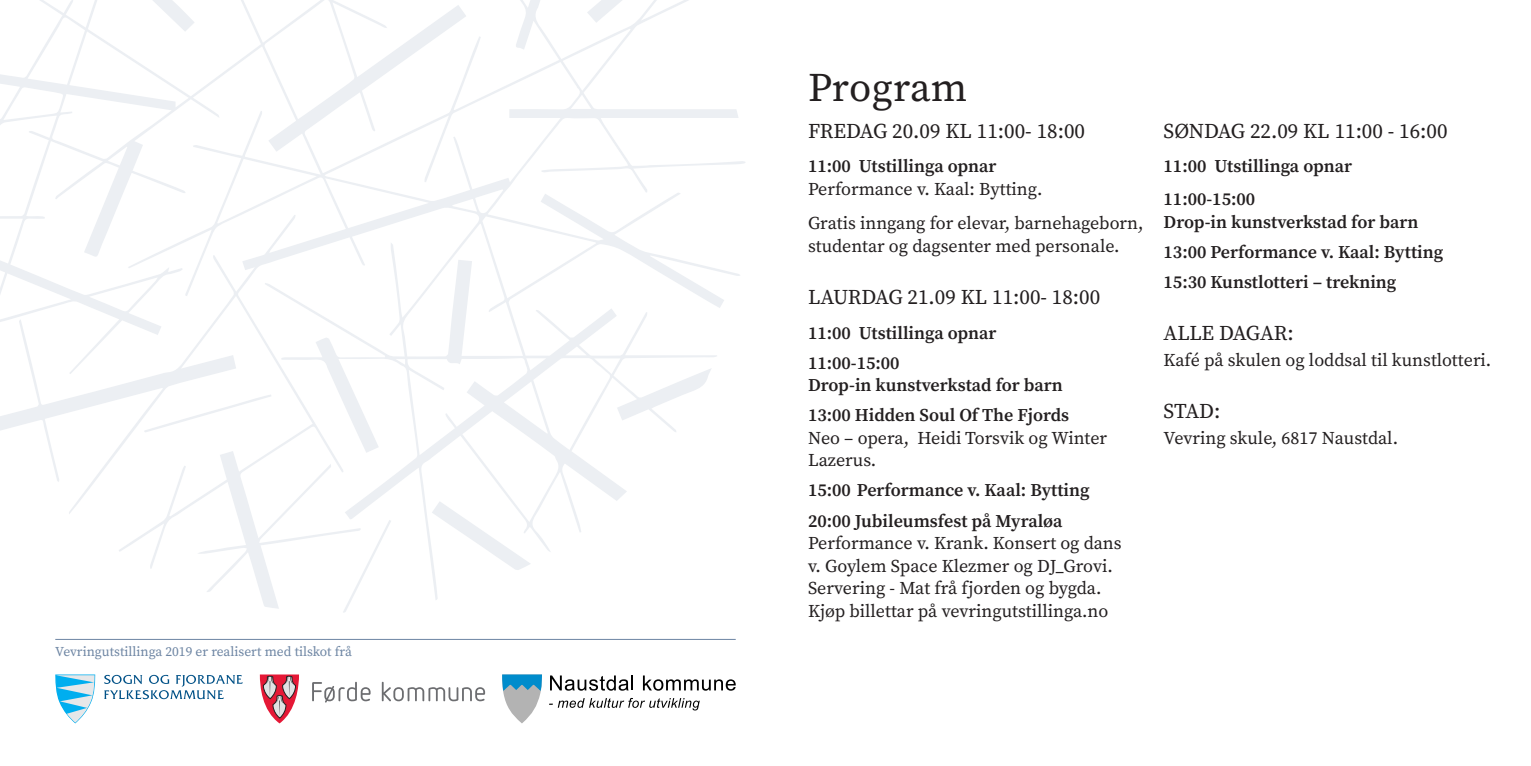
<style>
.page{position:relative;width:1531px;height:766px;background:#fff}
.page>*{position:absolute;margin:0;border:0;box-sizing:border-box;transform-origin:0 0}
.Headline_-_27pt{font:40.5px "Source Serif Pro";letter-spacing:.005em;color:#231f20}
.Headline_-_27pt-2{font:21px "Source Serif Pro";color:#231f20}
.Headline_-_27pt-3{font:21px "Source Serif Pro";letter-spacing:-.02em;color:#231f20}
.Section_Body_Text{font:18px/22.5px "Source Serif Pro";color:#231f20}
.Section_Body_Text-2{font:600 18px "Source Serif Pro";color:#231f20}
.Bildetekst{font:13.5px "Source Serif Pro";color:#6d85a3}
.s1{font-weight:600}
</style>
<div class="page">
<hr style="left:55px;top:639px;width:681px;height:1px;background:#6d85a3">
<svg style="left:55px;top:674px;width:40px;height:49px"></svg>
<svg style="left:104px;top:674px;width:139px;height:25px"></svg>
<svg style="left:312px;top:681px;width:59px;height:21px"></svg>
<svg style="left:382px;top:681px;width:103px;height:20px"></svg>
<svg style="left:260px;top:674px;width:39px;height:49px"></svg>
<svg style="left:550px;top:675px;width:83px;height:15px"></svg>
<svg style="left:643px;top:675px;width:93px;height:15px"></svg>
<svg style="left:502px;top:674px;width:40px;height:50px"></svg>
<svg style="left:549px;top:697px;width:151px;height:13px"></svg>
<svg style="left:0;top:0;width:745px;height:608px"></svg>
<svg style="left:432px;top:501px;width:99px;height:69px"></svg>
<svg style="left:587px;top:0;width:82px;height:23px"></svg>
<svg style="left:144px;top:394px;width:127px;height:38px"></svg>
<svg style="left:343px;top:519px;width:48px;height:93px"></svg>
<p class="Bildetekst" style="left:55px;top:642px;width:298px">Vevringutstillinga 2019 er realisert med tilskot frå</p>
<p class="Headline_-_27pt" style="left:808px;top:60px;width:161px">Program</p>
<p class="Headline_-_27pt-2" style="left:808px;top:117px;width:278px">FREDAG 20.09 KL 11:00- 18:00</p>
<p class="Section_Body_Text" style="left:808px;top:155px;width:236px"><span class="s1">11:00 Utstillinga opnar<br></span>Performance v. Kaal: Bytting.</p>
<p class="Section_Body_Text" style="left:808px;top:212px;width:337px">Gratis inngang for elevar, barnehageborn, studentar og dagsenter med personale.</p>
<p class="Headline_-_27pt-2" style="left:808px;top:283px;width:294px">LAURDAG 21.09 KL 11:00- 18:00</p>
<p class="Section_Body_Text-2" style="left:808px;top:320px;width:190px">11:00 Utstillinga opnar</p>
<p class="Section_Body_Text-2" style="left:808px;top:350px;width:93px">11:00-15:00</p>
<p class="Section_Body_Text-2" style="left:808px;top:373px;width:256px">Drop-in kunstverkstad for barn</p>
<p class="Section_Body_Text-2" style="left:808px;top:403px;width:263px">13:00 Hidden Soul Of The Fjords</p>
<p class="Section_Body_Text" style="left:808px;top:426px;width:301px">Neo – opera, Heidi Torsvik og Winter<br>Lazerus.</p>
<p class="Section_Body_Text-2" style="left:808px;top:478px;width:283px">15:00 Performance v. Kaal: Bytting</p>
<p class="Section_Body_Text" style="left:808px;top:509px;width:315px"><span class="s1">20:00 Jubileumsfest på Myraløa<br></span>Performance v. Krank. Konsert og dans</p>
<p class="Section_Body_Text" style="left:808px;top:554px;width:306px">v. Goylem Space Klezmer og DJ_Grovi.<br>Servering - Mat frå fjorden og bygda.</p>
<p class="Section_Body_Text" style="left:808px;top:599px;width:302px">Kjøp billettar på vevringutstillinga.no</p>
<p class="Headline_-_27pt-2" style="left:1163px;top:117px;width:285px">SØNDAG 22.09 KL 11:00 - 16:00</p>
<p class="Section_Body_Text-2" style="left:1163px;top:154px;width:190px">11:00 Utstillinga opnar</p>
<p class="Section_Body_Text-2" style="left:1163px;top:187px;width:93px">11:00-15:00</p>
<p class="Section_Body_Text-2" style="left:1163px;top:209px;width:256px">Drop-in kunstverkstad for barn</p>
<p class="Section_Body_Text-2" style="left:1163px;top:239px;width:281px">13:00 Performance v. Kaal: Bytting</p>
<p class="Section_Body_Text-2" style="left:1163px;top:269px;width:234px">15:30 Kunstlotteri – trekning</p>
<p class="Headline_-_27pt-3" style="left:1163px;top:319px;width:132px">ALLE DAGAR:</p>
<p class="Section_Body_Text" style="left:1163px;top:348px;width:329px">Kafé på skulen og loddsal til kunstlotteri.</p>
<p class="Headline_-_27pt-2" style="left:1163px;top:397px;width:58px">STAD:</p>
<p class="Section_Body_Text" style="left:1163px;top:426px;width:236px">Vevring skule, 6817 Naustdal.</p>
</div>
